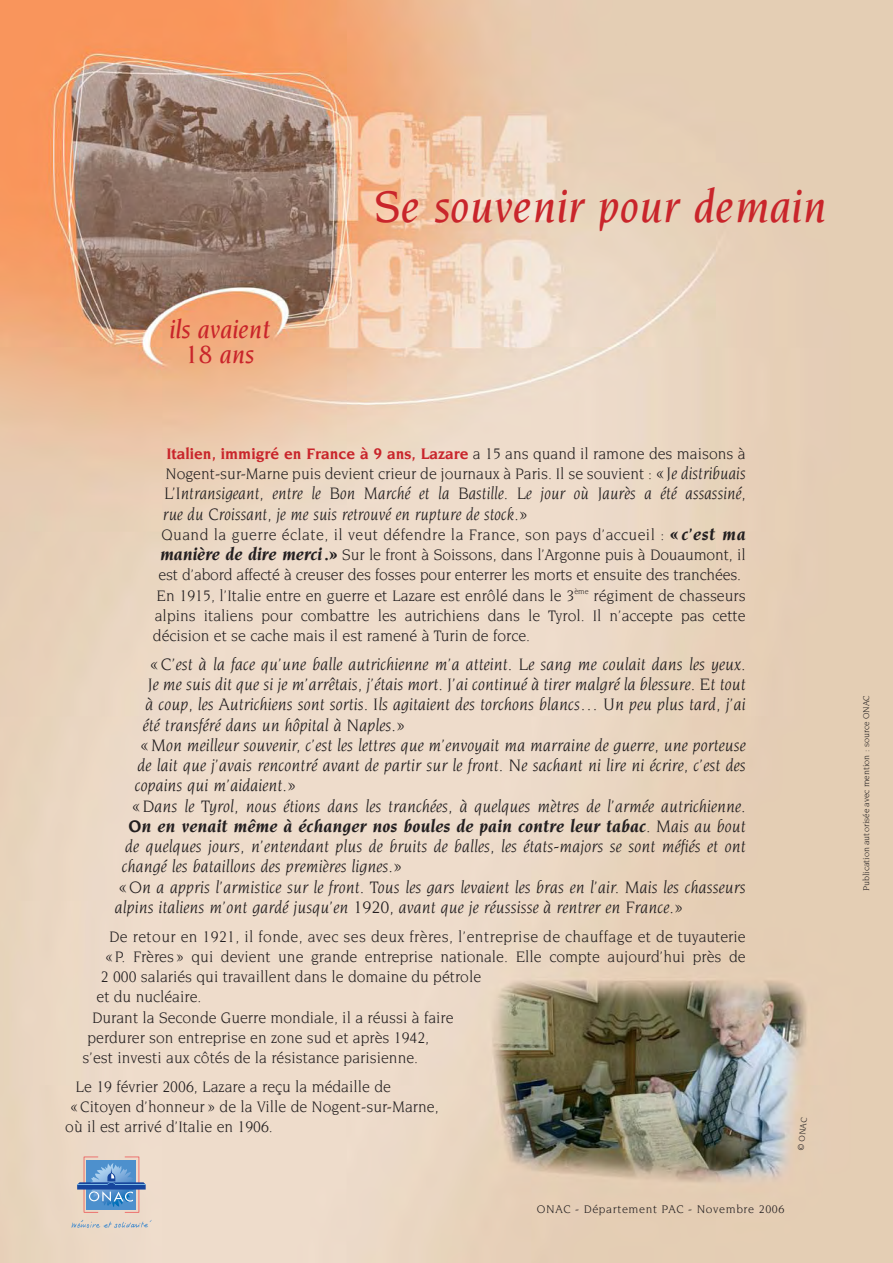
<style>
.page{position:relative;width:893px;height:1263px;background:#fff}
.page>*{position:absolute;margin:0;border:0;box-sizing:border-box;transform-origin:0 0}
.t1{font:italic 500 48px "Novarese";letter-spacing:.01em;color:#c9252b}
.t2{font:italic 500 27px/25.5px "Novarese";color:#c9252b;text-align:center}
.t3{font:italic 18px "Novarese";color:#231f20}
.t4{font:italic 18px/20.2px "Novarese";color:#231f20;scale:.95 1}
.t5{font:italic 700 18px "Novarese";color:#231f20}
.t6{font:16.5px/20.2px "Novarese";color:#231f20;scale:.95 1}
.t7{font:16.5px "Novarese";letter-spacing:.025em;color:#231f20;scale:.95 1}
.t8{font:16.5px "Novarese";color:#231f20}
.t9{font:12px "Novarese";letter-spacing:.05em;color:#231f20}
.t10{font:9px "Novarese";color:#231f20}
.s1{font-weight:700;color:#c9252b}
.s2{font-style:italic;font-size:18px}
.s3{font-weight:700;font-style:italic;font-size:18px}
.s4{font-weight:400}
</style>
<div class="page">
<img style="left:0;top:0;width:893px;height:1263px">
<svg style="left:71px;top:1220px;width:80px;height:8px"></svg>
<svg style="left:77px;top:1157px;width:69px;height:55px"></svg>
<hr style="left:77px;top:1185px;width:30px;height:1px;background:#77b6e4">
<hr style="left:115px;top:1185px;width:31px;height:1px;background:#77b6e4">
<h2 class="t2" style="left:170px;top:318px;width:102px">ils avaient<br>18 ans</h2>
<h1 class="t1" style="left:374px;top:187px;width:454px">Se souvenir pour demain</h1>
<p class="t6" style="left:165px;top:444px;width:612px"><span class="s1">Italien, immigré en France à 9 ans, Lazare</span> a 15 ans quand il ramone des maisons à<br>Nogent-sur-Marne puis devient crieur de journaux à Paris. Il se souvient : <span class="s2">«Je distribuais</span></p>
<p class="t4" style="left:163px;top:485px;width:615px">L’Intransigeant, entre le Bon Marché et la Bastille. Le jour où Jaurès a été assassiné, rue du Croissant, je me suis retrouvé en rupture de stock.»</p>
<p class="t7" style="left:162px;top:528px;width:616px">Quand la guerre éclate, il veut défendre la France, son pays d’accueil : <span class="s3">«c’est ma</span></p>
<p class="t6" style="left:160px;top:546px;width:618px"><span class="s3">manière de dire merci.»</span> Sur le front à Soissons, dans l’Argonne puis à Douaumont, il</p>
<p class="t6" style="left:158px;top:566px;width:615px">est d’abord affecté à creuser des fosses pour enterrer les morts et ensuite des tranchées.</p>
<p class="t6" style="left:157px;top:586px;width:621px">En 1915, l’Italie entre en guerre et Lazare est enrôlé dans le 3<sup>ème</sup> régiment de chasseurs</p>
<p class="t6" style="left:155px;top:606px;width:623px">alpins italiens pour combattre les autrichiens dans le Tyrol. Il n’accepte pas cette</p>
<p class="t6" style="left:153px;top:627px;width:398px">décision et se cache mais il est ramené à Turin de force.</p>
<p class="t3" style="left:150px;top:656px;width:597px">«C’est à la face qu’une balle autrichienne m’a atteint. Le sang me coulait dans les yeux.</p>
<p class="t3" style="left:148px;top:677px;width:599px">Je me suis dit que si je m’arrêtais, j’étais mort. J’ai continué à tirer malgré la blessure. Et tout</p>
<p class="t3" style="left:145px;top:697px;width:602px">à coup, les Autrichiens sont sortis. Ils agitaient des torchons blancs… Un peu plus tard, j’ai</p>
<p class="t3" style="left:143px;top:717px;width:264px">été transféré dans un hôpital à Naples.»</p>
<p class="t3" style="left:140px;top:737px;width:607px">«Mon meilleur souvenir, c’est les lettres que m’envoyait ma marraine de guerre, une porteuse</p>
<p class="t3" style="left:138px;top:758px;width:610px">de lait que j’avais rencontré avant de partir sur le front. Ne sachant ni lire ni écrire, c’est des</p>
<p class="t3" style="left:135px;top:778px;width:163px">copains qui m’aidaient.»</p>
<p class="t3" style="left:132px;top:798px;width:615px">«Dans le Tyrol, nous étions dans les tranchées, à quelques mètres de l’armée autrichienne.</p>
<p class="t5" style="left:129px;top:818px;width:619px">On en venait même à échanger nos boules de pain contre leur tabac<span class="s4">. Mais au bout</span></p>
<p class="t3" style="left:125px;top:839px;width:622px">de quelques jours, n’entendant plus de bruits de balles, les états-majors se sont méfiés et ont</p>
<p class="t3" style="left:122px;top:859px;width:282px">changé les bataillons des premières lignes.»</p>
<p class="t3" style="left:118px;top:879px;width:629px">«On a appris l’armistice sur le front. Tous les gars levaient les bras en l’air. Mais les chasseurs</p>
<p class="t3" style="left:115px;top:899px;width:570px">alpins italiens m’ont gardé jusqu’en 1920, avant que je réussisse à rentrer en France.»</p>
<p class="t7" style="left:109px;top:929px;width:672px">De retour en 1921, il fonde, avec ses deux frères, l’entreprise de chauffage et de tuyauterie</p>
<p class="t8" style="left:105px;top:950px;width:642px">«P. Frères» qui devient une grande entreprise nationale. Elle compte aujourd’hui près de</p>
<p class="t6" style="left:101px;top:968px;width:402px">2 000 salariés qui travaillent dans le domaine du pétrole</p>
<p class="t6" style="left:97px;top:988px;width:112px">et du nucléaire.</p>
<p class="t6" style="left:92px;top:1008px;width:382px">Durant la Seconde Guerre mondiale, il a réussi à faire</p>
<p class="t6" style="left:87px;top:1028px;width:361px">perdurer son entreprise en zone sud et après 1942,</p>
<p class="t6" style="left:83px;top:1049px;width:355px">s’est investi aux côtés de la résistance parisienne.</p>
<p class="t6" style="left:75px;top:1077px;width:333px">Le 19 février 2006, Lazare a reçu la médaille de</p>
<p class="t8" style="left:70px;top:1100px;width:370px">«Citoyen d’honneur » de la Ville de Nogent-sur-Marne,</p>
<p class="t6" style="left:65px;top:1118px;width:220px">où il est arrivé d’Italie en 1906.</p>
<p class="t10" style="left:797px;top:1151px;width:35px;rotate:-84deg">© ONAC</p>
<p class="t9" style="left:537px;top:1204px;width:249px">ONAC - Département PAC - Novembre 2006</p>
<p class="t10" style="left:862px;top:891px;width:198px;rotate:-90deg">Publication autorisée avec mention : source ONAC</p>
</div>
